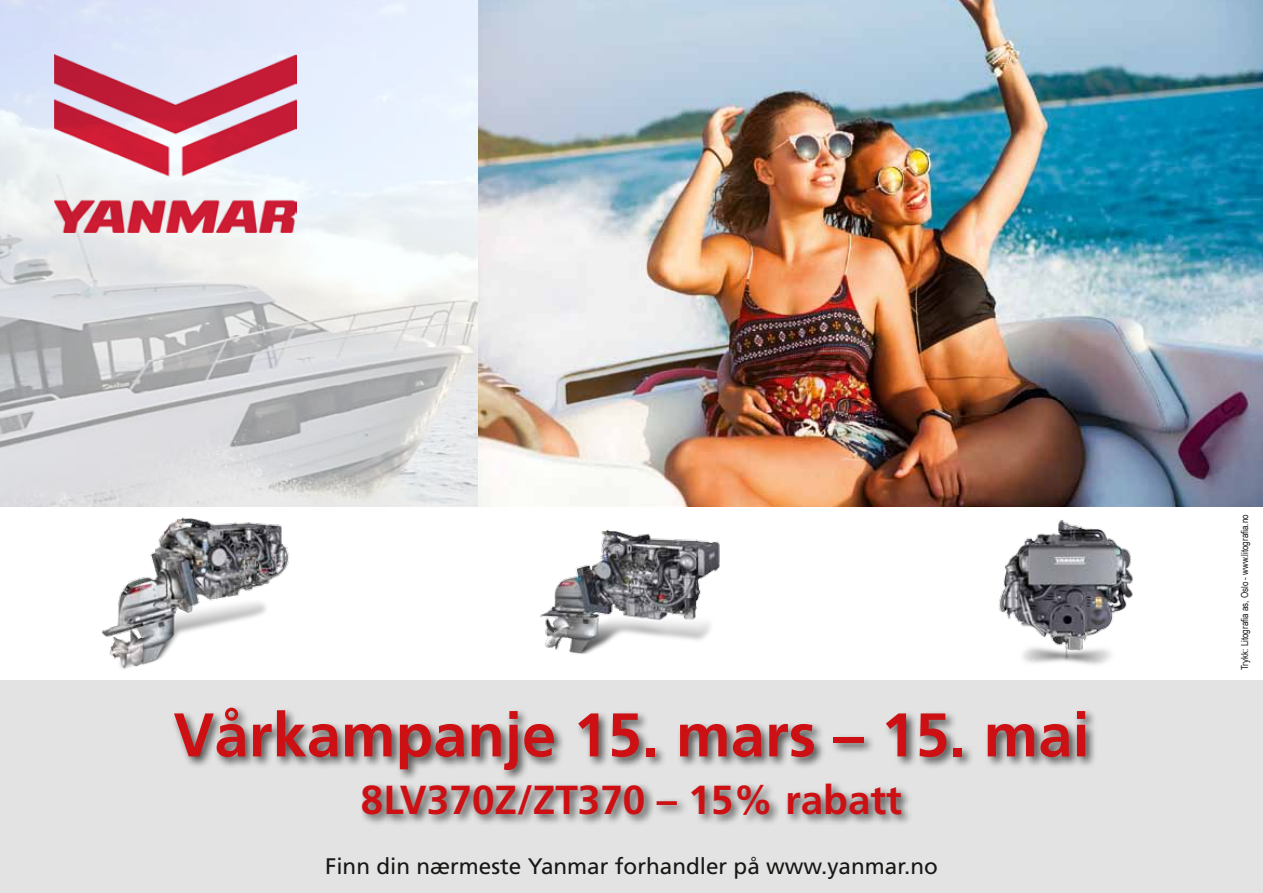
<style>
.page{position:relative;width:1263px;height:893px;background:#fff}
.page>*{position:absolute;margin:0;border:0;box-sizing:border-box;transform-origin:0 0}
.t1{font:700 61.5px "Frutiger";color:#cd1013}
.t2{font:700 40.5px "Frutiger";color:#cd1013}
.t3{font:22.5px "Frutiger";color:#181716}
.t4{font:9.75px "Arial Narrow";color:#181716}
</style>
<div class="page">
<img style="left:0;top:0;width:478px;height:506px">
<div style="left:0;top:680px;width:1263px;height:213px;background:#e3e3e3"></div>
<img style="left:478px;top:0;width:785px;height:506px">
<div style="left:171px;top:704px;width:926px;height:122px;background:#181716;opacity:.75"></div>
<img style="left:54px;top:54px;width:243px;height:178px">
<img style="left:75px;top:503px;width:234px;height:166px">
<img style="left:514px;top:503px;width:234px;height:151px">
<img style="left:954px;top:503px;width:234px;height:162px">
<h1 class="t1" style="left:173px;top:699px;width:918px">Vårkampanje 15. mars – 15. mai</h1>
<h2 class="t2" style="left:361px;top:776px;width:543px">8LV370Z/ZT370 – 15% rabatt</h2>
<p class="t3" style="left:325px;top:853px;width:614px">Finn din nærmeste Yanmar forhandler på www.yanmar.no</p>
<p class="t4" style="left:1237px;top:670px;width:157px;rotate:-90deg">Trykk: Litografia as, Oslo - www.litografia.no</p>
</div>
